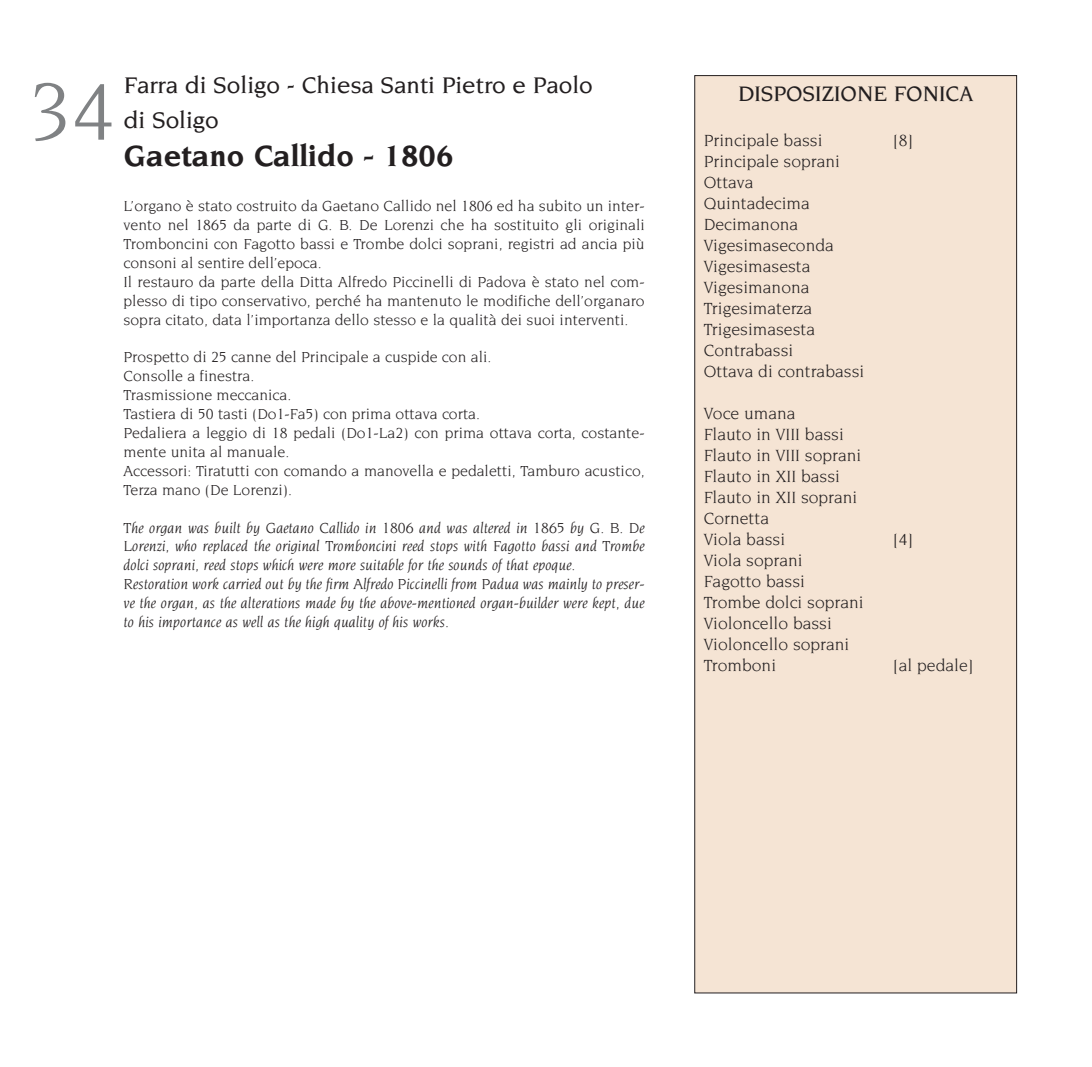
<style>
.page{position:relative;width:1092px;height:1067px;background:#fff}
.page>*{position:absolute;margin:0;border:0;box-sizing:border-box;transform-origin:0 0}
.t1{font:87.5px "Novarese";color:#808284}
.t2{font:700 31.5px "Novarese";color:#231f20}
.t3{font:500 24.5px/35.2px "Novarese";color:#231f20}
.t4{font:500 22.75px "Novarese";color:#231f20}
.t5{font:17.5px/21px "Novarese";color:#231f20}
.t6{font:15.75px/18.9px "Novarese";color:#231f20}
.t7{font:italic 15.75px/18.9px "Novarese";color:#231f20}
</style>
<div class="page">
<div style="left:694px;top:76px;width:322px;height:917px;background:#f5e4d4"></div>
<h3 class="t3" style="left:123px;top:69px;width:471px">Farra di Soligo - Chiesa Santi Pietro e Paolo di Soligo</h3>
<h2 class="t2" style="left:123px;top:142px;width:331px">Gaetano Callido - 1806</h2>
<h1 class="t1" style="left:28px;top:74px;width:89px">34</h1>
<h3 class="t4" style="left:738px;top:85px;width:237px">DISPOSIZIONE FONICA</h3>
<p class="t5" style="left:703px;top:131px;width:120px">Principale bassi</p>
<p class="t5" style="left:892px;top:131px;width:22px">[8]</p>
<p class="t5" style="left:703px;top:152px;width:162px">Principale soprani<br>Ottava<br>Quintadecima<br>Decimanona<br>Vigesimaseconda<br>Vigesimasesta<br>Vigesimanona<br>Trigesimaterza<br>Trigesimasesta<br>Contrabassi<br>Ottava di contrabassi</p>
<p class="t5" style="left:703px;top:404px;width:159px">Voce umana<br>Flauto in VIII bassi<br>Flauto in VIII soprani<br>Flauto in XII bassi<br>Flauto in XII soprani<br>Cornetta<br>Viola bassi</p>
<p class="t6" style="left:123px;top:197px;width:522px">L’organo è stato costruito da Gaetano Callido nel 1806 ed ha subito un inter&shy;vento nel 1865 da parte di G. B. De Lorenzi che ha sostituito gli originali Tromboncini con Fagotto bassi e Trombe dolci soprani, registri ad ancia più consoni al sentire dell’epoca.<br>Il restauro da parte della Ditta Alfredo Piccinelli di Padova è stato nel com&shy;plesso di tipo conservativo, perché ha mantenuto le modifiche dell’organaro sopra citato, data l’importanza dello stesso e la qualità dei suoi interventi.</p>
<p class="t6" style="left:123px;top:349px;width:522px">Prospetto di 25 canne del Principale a cuspide con ali.<br>Consolle a finestra.<br>Trasmissione meccanica.<br>Tastiera di 50 tasti (Do1-Fa5) con prima ottava corta.<br>Pedaliera a leggio di 18 pedali (Do1-La2) con prima ottava corta, costante&shy;mente unita al manuale.<br>Accessori: Tiratutti con comando a manovella e pedaletti, Tamburo acustico, Terza mano (De Lorenzi).</p>
<p class="t7" style="left:123px;top:519px;width:522px">The organ was built by Gaetano Callido in 1806 and was altered in 1865 by G. B. De Lorenzi, who replaced the original Tromboncini reed stops with Fagotto bassi and Trombe dolci soprani, reed stops which were more suitable for the sounds of that epoque.<br>Restoration work carried out by the firm Alfredo Piccinelli from Padua was mainly to preser&shy;ve the organ, as the alterations made by the above-mentioned organ-builder were kept, due to his importance as well as the high quality of his works.</p>
<p class="t5" style="left:892px;top:530px;width:22px">[4]</p>
<p class="t5" style="left:703px;top:551px;width:161px">Viola soprani<br>Fagotto bassi<br>Trombe dolci soprani<br>Violoncello bassi<br>Violoncello soprani<br>Tromboni</p>
<p class="t5" style="left:892px;top:656px;width:82px">[al pedale]</p>
</div>
